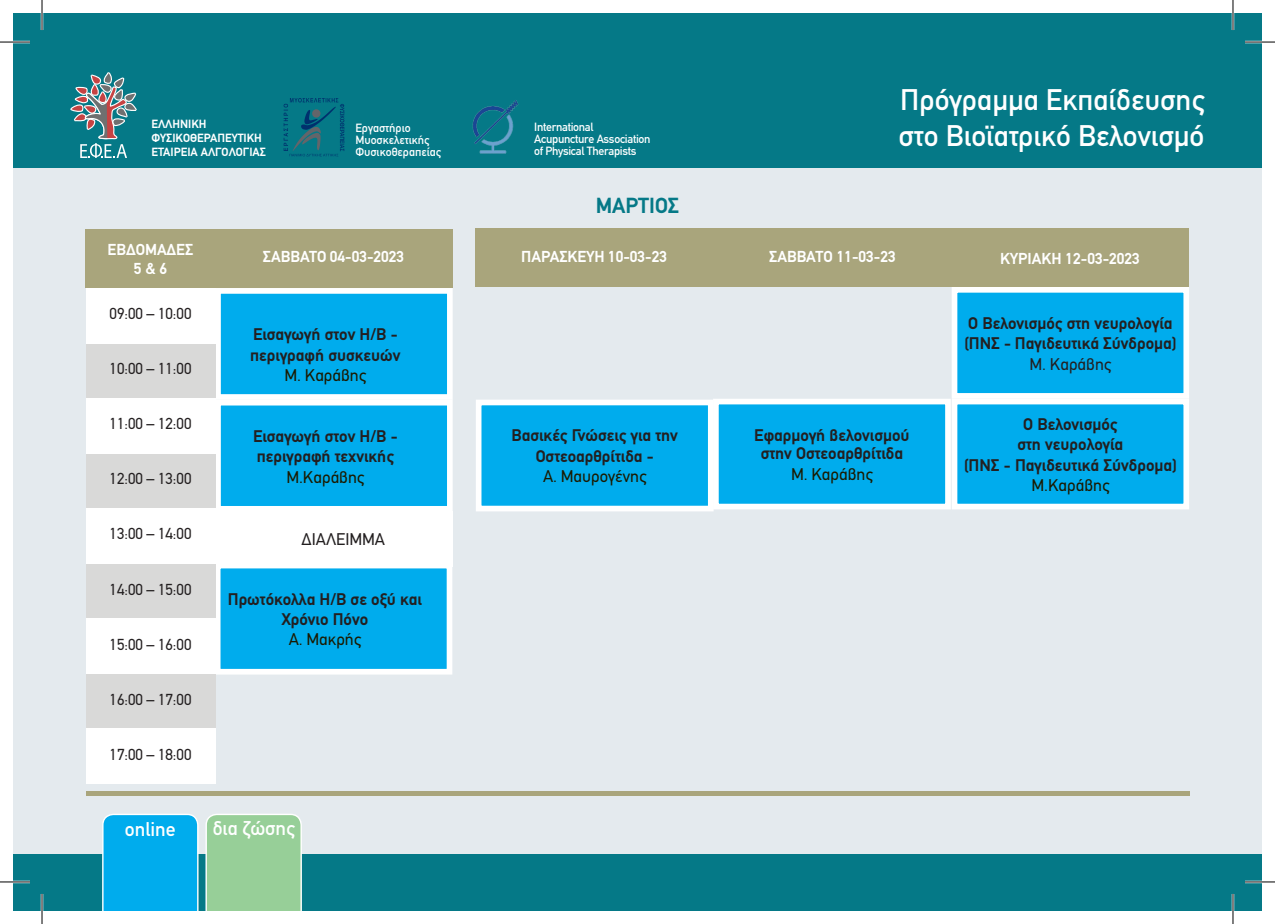
<style>
.page{position:relative;width:1275px;height:924px;background:#fff}
.page>*{position:absolute;margin:0;border:0;box-sizing:border-box;transform-origin:0 0}
.t1{font:500 30px/36px "PF Din Text";color:#fff}
.t2{font:700 22px "PF Din Text";color:#057987}
.t3{font:500 20px "PF Din Text";color:#fff}
.t4{font:700 17px/20.4px "PF Din Text";color:#231f20;text-align:center}
.t5{font:17px "PF Din Text";color:#1b1a00}
.t6{font:17px "PF Din Text";color:#231f20}
.t7{font:16px "PF Din Text";color:#231f20}
.t8{font:700 16px/19.2px "PF Din Text";color:#fff;text-align:center}
.t9{font:500 12px/12px "PF Din Text";letter-spacing:-.025em;color:#fff}
.t10{font:700 12px/14px "PF Din Text";color:#fff}
.t11{font:500 12px/12px "PF Din Text";color:#fff}
</style>
<div class="page">
<div style="left:14px;top:14px;width:1247px;height:895px;background:#057987"></div>
<svg style="left:70px;top:72px;width:67px;height:86px"></svg>
<div style="left:14px;top:168px;width:1247px;height:685px;background:#e4eaee"></div>
<div style="left:86px;top:229px;width:129px;height:59px;background:#a9a57c"></div>
<div style="left:214px;top:229px;width:239px;height:59px;background:#a9a57c"></div>
<div style="left:86px;top:790px;width:1103px;height:5px;background:#a9a57c"></div>
<div style="left:215px;top:399px;width:238px;height:112px;background:#00aced;border:6px solid #fff"></div>
<div style="left:215px;top:562px;width:237px;height:112px;background:#00aced;border:6px solid #fff"></div>
<div style="left:215px;top:288px;width:238px;height:111px;background:#00aced;border:6px solid #fff"></div>
<div style="left:198px;top:511px;width:255px;height:55px;background:#fff"></div>
<div style="left:86px;top:343px;width:129px;height:55px;background:#d9d9d8"></div>
<div style="left:86px;top:453px;width:129px;height:55px;background:#d9d9d8"></div>
<div style="left:86px;top:563px;width:129px;height:55px;background:#d9d9d8"></div>
<div style="left:86px;top:673px;width:129px;height:55px;background:#d9d9d8"></div>
<div style="left:86px;top:288px;width:129px;height:55px;background:#fff"></div>
<div style="left:86px;top:398px;width:129px;height:55px;background:#fff"></div>
<div style="left:86px;top:508px;width:129px;height:55px;background:#fff"></div>
<div style="left:86px;top:618px;width:129px;height:55px;background:#fff"></div>
<div style="left:86px;top:728px;width:129px;height:55px;background:#fff"></div>
<div style="left:713px;top:398px;width:237px;height:111px;background:#00aced;border:6px solid #fff"></div>
<div style="left:951px;top:398px;width:238px;height:111px;background:#00aced;border:6px solid #fff"></div>
<div style="left:951px;top:287px;width:238px;height:111px;background:#00aced;border:6px solid #fff"></div>
<div style="left:476px;top:399px;width:237px;height:112px;background:#00aced;border:6px solid #fff"></div>
<div style="left:951px;top:228px;width:238px;height:59px;background:#a9a57c"></div>
<div style="left:713px;top:228px;width:238px;height:59px;background:#a9a57c"></div>
<div style="left:475px;top:228px;width:238px;height:59px;background:#a9a57c"></div>
<div style="left:102px;top:814px;width:96px;height:95px;background:#00aced"></div>
<div style="left:205px;top:814px;width:97px;height:95px;background:#97cf98"></div>
<img style="left:472px;top:100px;width:47px;height:54px">
<svg style="left:284px;top:98px;width:60px;height:58px"></svg>
<div style="left:312px;top:109px;width:8px;height:9px;background:#63656a;border-radius:50%"></div>
<hr style="left:0;top:41px;width:30px;height:2px;background:#fff">
<hr style="left:1245px;top:41px;width:30px;height:2px;background:#fff">
<hr style="left:0;top:880px;width:30px;height:2px;background:#fff">
<hr style="left:1245px;top:880px;width:30px;height:2px;background:#fff">
<hr style="left:41px;top:0;width:2px;height:30px;background:#fff">
<hr style="left:41px;top:893px;width:2px;height:30px;background:#fff">
<hr style="left:1231px;top:0;width:3px;height:30px;background:#fff">
<hr style="left:1231px;top:893px;width:3px;height:30px;background:#fff">
<hr style="left:0;top:42px;width:30px;height:1px;background:#000">
<hr style="left:1245px;top:42px;width:30px;height:1px;background:#000">
<hr style="left:0;top:881px;width:30px;height:1px;background:#000">
<hr style="left:1245px;top:881px;width:30px;height:1px;background:#000">
<hr style="left:42px;top:0;width:1px;height:30px;background:#000">
<hr style="left:42px;top:893px;width:1px;height:30px;background:#000">
<hr style="left:1232px;top:0;width:1px;height:30px;background:#000">
<hr style="left:1232px;top:893px;width:1px;height:30px;background:#000">
<p class="t10" style="left:151px;top:116px;width:116px">ΕΛΛΗΝΙΚΗ<br>ΦΥΣΙΚΟΘΕΡΑΠΕΥΤΙΚΗ<br>ΕΤΑΙΡΕΙΑ ΑΛΓΟΛΟΓΙΑΣ</p>
<p class="t11" style="left:355px;top:122px;width:87px">Εργαστήριο<br>Μυοσκελετικής<br>Φυσικοθεραπείας</p>
<p class="t8" style="left:108px;top:240px;width:87px">ΕΒΔΟΜΆΔΕΣ<br>5 &amp; 6</p>
<p class="t8" style="left:263px;top:247px;width:143px">ΣΑΒΒΑΤΟ 04-03-2023</p>
<p class="t7" style="left:110px;top:304px;width:83px">09:00 – 10:00</p>
<p class="t7" style="left:110px;top:359px;width:83px">10:00 – 11:00</p>
<p class="t7" style="left:110px;top:414px;width:83px">11:00 – 12:00</p>
<p class="t7" style="left:110px;top:469px;width:83px">12:00 – 13:00</p>
<p class="t7" style="left:110px;top:524px;width:83px">13:00 – 14:00</p>
<p class="t7" style="left:110px;top:579px;width:83px">14:00 – 15:00</p>
<p class="t7" style="left:110px;top:634px;width:83px">15:00 – 16:00</p>
<p class="t7" style="left:110px;top:689px;width:83px">16:00 – 17:00</p>
<p class="t7" style="left:110px;top:744px;width:83px">17:00 – 18:00</p>
<p class="t4" style="left:250px;top:324px;width:152px;text-align:left">Εισαγωγή στον Η/Β - περιγραφή συσκευών</p>
<p class="t5" style="left:284px;top:365px;width:83px">Μ. Καράβης</p>
<p class="t4" style="left:253px;top:425px;width:146px;text-align:left">Εισαγωγή στον Η/Β - περιγραφή τεχνικής</p>
<p class="t5" style="left:286px;top:466px;width:79px">Μ.Καράβης</p>
<p class="t6" style="left:302px;top:529px;width:85px">ΔΙΑΛΕΙΜΜΑ</p>
<p class="t4" style="left:228px;top:588px;width:196px">Πρωτόκολλα Η/Β σε οξύ και<br>Χρόνιο Πόνο</p>
<p class="t5" style="left:289px;top:629px;width:74px">Α. Μακρής</p>
<p class="t3" style="left:125px;top:817px;width:52px">online</p>
<p class="t3" style="left:213px;top:816px;width:83px">δια ζώσης</p>
<p class="t9" style="left:534px;top:120px;width:118px">International<br>Acupuncture Association of Physical Therapists</p>
<p class="t2" style="left:596px;top:193px;width:85px">ΜΑΡΤΙΟΣ</p>
<h1 class="t1" style="left:898px;top:82px;width:307px">Πρόγραμμα Εκπαίδευσης στο Βιοϊατρικό Βελονισμό</h1>
<p class="t8" style="left:521px;top:246px;width:147px">ΠΑΡΑΣΚΕΥΗ 10-03-23</p>
<p class="t8" style="left:769px;top:246px;width:128px">ΣΑΒΒΑΤΟ 11-03-23</p>
<p class="t8" style="left:1000px;top:248px;width:141px">ΚΥΡΙΑΚΗ 12-03-2023</p>
<p class="t4" style="left:511px;top:425px;width:168px">Βασικές Γνώσεις για την<br>Οστεοαρθρίτιδα -</p>
<p class="t5" style="left:543px;top:466px;width:105px">Α. Μαυρογένης</p>
<p class="t4" style="left:754px;top:426px;width:157px;line-height:18px">Εφαρμογή βελονισμού στην Οστεοαρθρίτιδα</p>
<p class="t5" style="left:791px;top:463px;width:83px">Μ. Καράβης</p>
<p class="t4" style="left:964px;top:312px;width:214px;text-align:left">Ο Βελονισμός στη νευρολογία (ΠΝΣ - Παγιδευτικά Σύνδρομα)</p>
<p class="t6" style="left:1029px;top:354px;width:83px">Μ. Καράβης</p>
<p class="t4" style="left:963px;top:413px;width:215px">Ο Βελονισμός<br>στη νευρολογία<br>(ΠΝΣ - Παγιδευτικά Σύνδρομα)</p>
<p class="t5" style="left:1031px;top:475px;width:79px">Μ.Καράβης</p>
</div>
